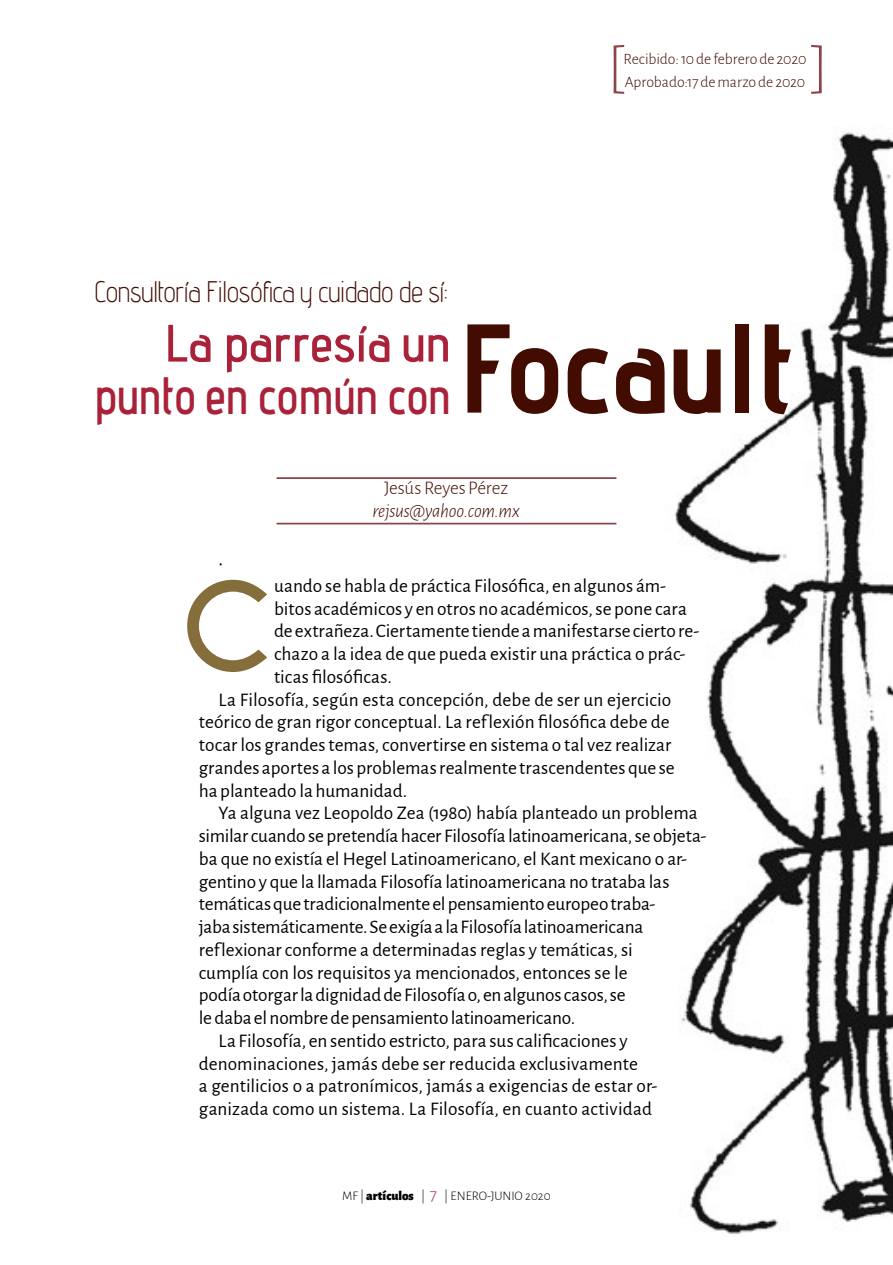
<style>
.page{position:relative;width:893px;height:1265px;background:#fff}
.page>*{position:absolute;margin:0;border:0;box-sizing:border-box;transform-origin:0 0}
.t1{font:700 126px "Advent Pro";color:#420d00}
.t2{font:700 115.5px "Caviar Dreams";color:#856e3b}
.t3{font:600 52.5px/52.5px "Advent Pro";letter-spacing:-.01em;color:#a9223a;text-align:right}
.t4{font:300 29.75px "Advent Pro";letter-spacing:-.02em;color:#420d00;scale:.9 1}
.t5{font:19.25px "Alegreya Sans";color:#000}
.t6{font:italic 300 19.25px "Alegreya Sans";letter-spacing:-.01em;color:#420d00}
.t7{font:300 19.25px "Alegreya Sans";letter-spacing:-.01em;color:#420d00}
.t8{font:300 15.75px/22.8px "Alegreya Sans";letter-spacing:-.005em;color:#420d00}
.t9{font:300 13.12px "Alegreya Sans";color:#000}
.s1{font-weight:900}
.s2{font-size:17.5px;color:#a9223a}
</style>
<div class="page">
<img style="left:581px;top:44px;width:312px;height:1190px">
<hr style="left:277px;top:477px;width:339px;height:2px;background:#8c454a">
<hr style="left:277px;top:523px;width:339px;height:1px;background:#8c454a">
<svg style="left:614px;top:45px;width:10px;height:49px"></svg>
<svg style="left:811px;top:45px;width:11px;height:49px"></svg>
<p class="t8" style="left:624px;top:47px;width:184px">Recibido: 10 de febrero de 2020<br>Aprobado:17 de marzo de 2020</p>
<h3 class="t4" style="left:94px;top:274px;width:394px">Consultoría Filosófica y cuidado de sí:</h3>
<h3 class="t3" style="left:94px;top:316px;width:359px">La parresía un punto en común con</h3>
<h1 class="t1" style="left:458px;top:291px;width:338px">Focault</h1>
<p class="t5" style="left:219px;top:550px;width:6px">•</p>
<p class="t7" style="left:384px;top:475px;width:126px">Jesús Reyes Pérez</p>
<p class="t6" style="left:372px;top:498px;width:149px">rejsus@yahoo.com.mx</p>
<p class="t5" style="left:274px;top:572px;width:393px">uando se habla de práctica Filosófica, en algunos ám-</p>
<p class="t5" style="left:274px;top:595px;width:414px">bitos académicos y en otros no académicos,se pone cara</p>
<p class="t5" style="left:274px;top:618px;width:427px">deextrañeza.Ciertamentetiendeamanifestarseciertore-</p>
<p class="t5" style="left:274px;top:641px;width:413px">chazo a la idea de que pueda existir una práctica o prác-</p>
<p class="t5" style="left:274px;top:663px;width:119px">ticas filosóficas.</p>
<p class="t5" style="left:219px;top:686px;width:454px">La Filosofía, según esta concepción, debe de ser un ejercicio</p>
<p class="t5" style="left:199px;top:709px;width:472px">teórico de gran rigor conceptual. La reflexión filosófica debe de</p>
<p class="t5" style="left:199px;top:732px;width:474px">tocarlos grandestemas,convertirse en sistema o tal vez realizar</p>
<p class="t5" style="left:199px;top:754px;width:478px">grandes aportes a losproblemasrealmente trascendentesque se</p>
<p class="t5" style="left:199px;top:777px;width:210px">ha planteado la humanidad.</p>
<p class="t5" style="left:219px;top:800px;width:480px">Ya alguna vez Leopoldo Zea (1980) había planteado un problema</p>
<p class="t5" style="left:199px;top:823px;width:509px">similarcuando se pretendíahacer Filosofía latinoamericana,se objeta-</p>
<p class="t5" style="left:199px;top:845px;width:490px">ba que no existía el Hegel Latinoamericano, el Kant mexicano o ar-</p>
<p class="t5" style="left:199px;top:868px;width:472px">gentino y que la llamada Filosofía latinoamericana no trataba las</p>
<p class="t5" style="left:199px;top:891px;width:458px">temáticasquetradicionalmenteelpensamientoeuropeotraba-</p>
<p class="t5" style="left:199px;top:914px;width:446px">jabasistemáticamente.SeexigíaalaFilosofíalatinoamericana</p>
<p class="t5" style="left:199px;top:936px;width:436px">reflexionar conforme a determinadas reglas y temáticas, si</p>
<p class="t5" style="left:199px;top:959px;width:430px">cumplía con los requisitos ya mencionados, entonces se le</p>
<p class="t5" style="left:199px;top:982px;width:428px">podíaotorgarladignidaddeFilosofíao,enalgunoscasos,se</p>
<p class="t5" style="left:199px;top:1005px;width:378px">ledaba elnombredepensamientolatinoamericano.</p>
<p class="t5" style="left:219px;top:1027px;width:410px">La Filosofía, en sentido estricto, para suscalificaciones y</p>
<p class="t5" style="left:199px;top:1050px;width:441px">denominaciones, jamás debe ser reducida exclusivamente</p>
<p class="t5" style="left:199px;top:1073px;width:460px">a gentilicios o a patronímicos, jamás a exigencias de estar or-</p>
<p class="t5" style="left:199px;top:1096px;width:455px">ganizada como un sistema. La Filosofía, en cuanto actividad</p>
<h2 class="t2" style="left:180px;top:558px;width:94px">C</h2>
<p class="t9" style="left:342px;top:1187px;width:210px">MF | <span class="s1">artículos</span> | <span class="s2">7</span> | ENERO-JUNIO 2020</p>
</div>
